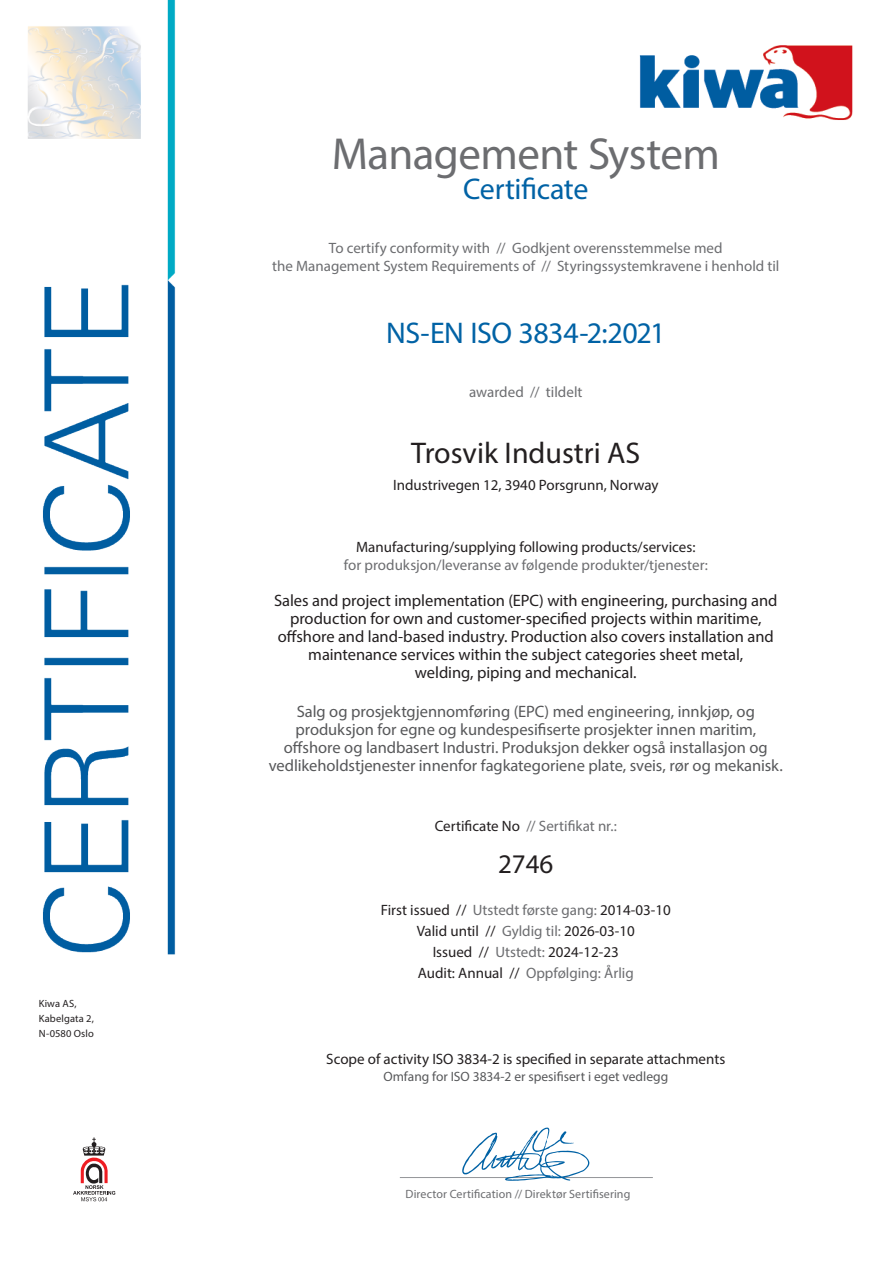
<style>
.page{position:relative;width:893px;height:1263px;background:#fff}
.page>*{position:absolute;margin:0;border:0;box-sizing:border-box;transform-origin:0 0}
.certificate_title{font:45px "Myriad Pro";letter-spacing:-.015em;color:#6c6d70}
.certificate{font:30px "Myriad Pro";letter-spacing:-.015em;color:#0062a5}
.t1{font:30px "Myriad Pro";color:#231f20}
.t2{font:27px "Myriad Pro";color:#231f20}
.t3{font:16.5px "Myriad Pro";letter-spacing:-.005em;color:#231f20}
.t4{font:16.5px "Myriad Pro";color:#57585a}
.explanation_text{font:15px "Myriad Pro";color:#6c6d70}
.t5{font:15px "Myriad Pro";color:#231f20}
.t6{font:13.5px "Myriad Pro";color:#57585a}
.t7{font:12px "Myriad Pro";letter-spacing:.01em;color:#6c6d70}
.t8{font:10.5px/15px "Myriad Pro";letter-spacing:.015em;color:#231f20}
.s1{color:#231f20}
.s2{color:#6c6d70}
</style>
<div class="page">
<img style="left:28px;top:0;width:825px;height:1202px">
<hr style="left:400px;top:1177px;width:253px;height:1px;background:#939598">
<svg style="left:462px;top:1127px;width:127px;height:54px"></svg>
<p class="t8" style="left:39px;top:995px;width:57px">Kiwa AS,<br>Kabelgata 2,<br>N-0580 Oslo</p>
<p class="certificate_title" style="left:332px;top:127px;width:390px">Management System</p>
<p class="certificate" style="left:463px;top:171px;width:127px">Certificate</p>
<p class="explanation_text" style="left:329px;top:239px;width:395px">To certify conformity with // Godkjent overensstemmelse med</p>
<p class="explanation_text" style="left:272px;top:257px;width:509px">the Management System Requirements of // Styringssystemkravene i henhold til</p>
<p class="certificate" style="left:386px;top:315px;width:281px">NS-EN ISO 3834-2:2021</p>
<p class="explanation_text" style="left:469px;top:383px;width:115px">awarded // tildelt</p>
<p class="t1" style="left:411px;top:435px;width:231px">Trosvik Industri AS</p>
<p class="t5" style="left:393px;top:476px;width:267px">Industrivegen 12, 3940 Porsgrunn, Norway</p>
<p class="t5" style="left:356px;top:537px;width:341px">Manufacturing/supplying following products/services:</p>
<p class="explanation_text" style="left:344px;top:555px;width:366px">for produksjon/leveranse av følgende produkter/tjenester:</p>
<p class="t3" style="left:274px;top:590px;width:505px">Sales and project implementation (EPC) with engineering, purchasing and</p>
<p class="t3" style="left:290px;top:608px;width:473px">production for own and customer-specified projects within maritime,</p>
<p class="t3" style="left:278px;top:626px;width:498px">offshore and land-based industry. Production also covers installation and</p>
<p class="t3" style="left:308px;top:644px;width:436px">maintenance services within the subject categories sheet metal,</p>
<p class="t3" style="left:415px;top:662px;width:223px">welding, piping and mechanical.</p>
<p class="t4" style="left:297px;top:701px;width:460px">Salg og prosjektgjennomføring (EPC) med engineering, innkjøp, og</p>
<p class="t4" style="left:295px;top:719px;width:462px">produksjon for egne og kundespesifiserte prosjekter innen maritim,</p>
<p class="t4" style="left:284px;top:737px;width:485px">offshore og landbasert Industri. Produksjon dekker også installasjon og</p>
<p class="t4" style="left:269px;top:755px;width:515px">vedlikeholdstjenester innenfor fagkategoriene plate, sveis, rør og mekanisk.</p>
<p class="explanation_text" style="left:435px;top:817px;width:184px"><span class="s1">Certificate No</span> // Sertifikat nr.:</p>
<p class="t2" style="left:498px;top:847px;width:57px">2746</p>
<p class="t5" style="left:381px;top:901px;width:291px">First issued // <span class="s2">Utstedt første gang:</span> 2014-03-10</p>
<p class="t5" style="left:417px;top:922px;width:220px">Valid until // <span class="s2">Gyldig til:</span> 2026-03-10</p>
<p class="t5" style="left:433px;top:943px;width:188px">Issued // <span class="s2">Utstedt:</span> 2024-12-23</p>
<p class="explanation_text" style="left:418px;top:964px;width:218px"><span class="s1">Audit: Annual //</span> Oppfølging: Årlig</p>
<p class="t5" style="left:326px;top:1050px;width:401px">Scope of activity ISO 3834-2 is specified in separate attachments</p>
<p class="t6" style="left:383px;top:1068px;width:286px">Omfang for ISO 3834-2 er spesifisert i eget vedlegg</p>
<p class="t7" style="left:406px;top:1187px;width:226px">Director Certification // Direktør Sertifisering</p>
</div>
